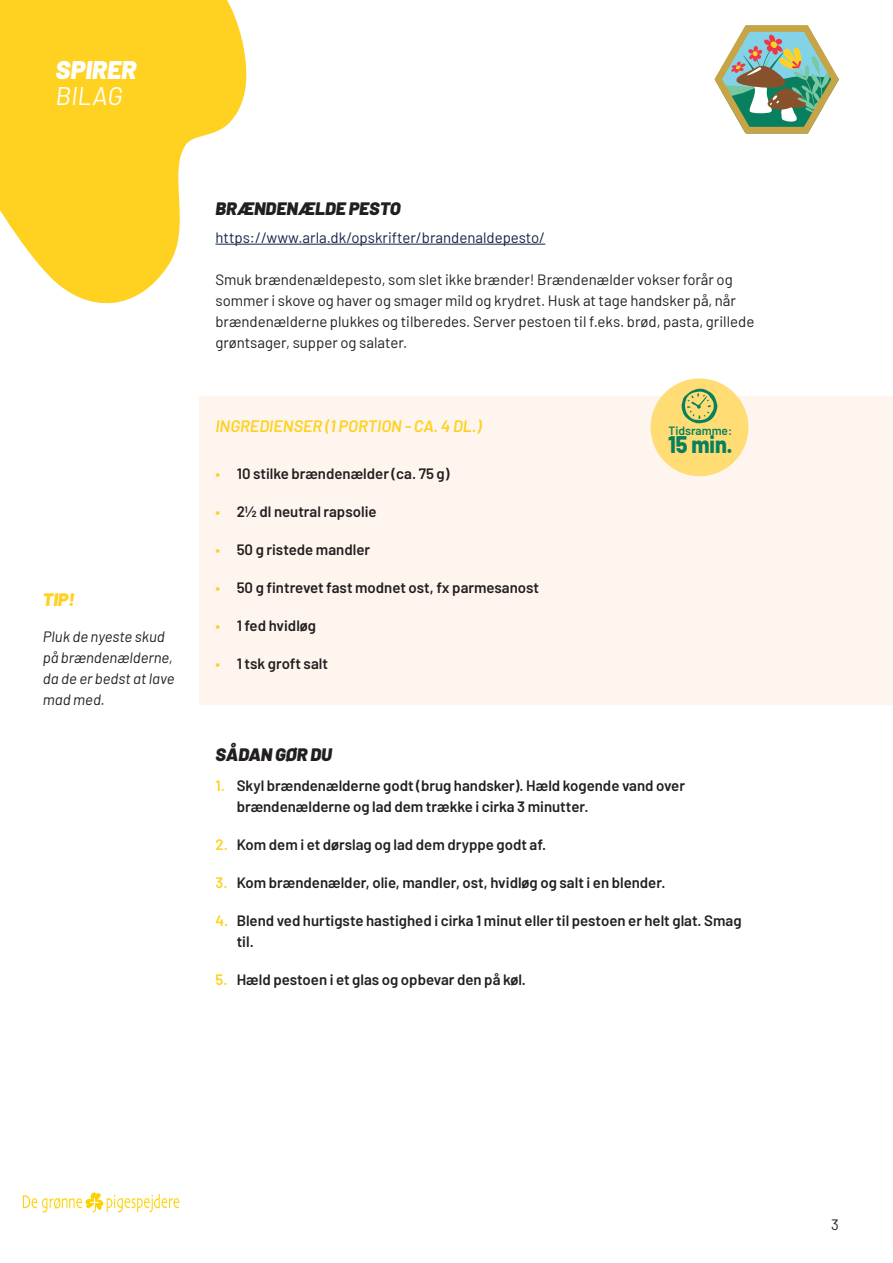
<style>
.page{position:relative;width:893px;height:1263px;background:#fff}
.page>*{position:absolute;margin:0;border:0;box-sizing:border-box;transform-origin:0 0}
.t1{font:italic 900 25.5px "Barlow";color:#fff}
.t2{font:italic 25.5px "Barlow";color:#fff}
.Brødtekst{font:800 24px "Barlow";color:#087f5f;scale:.9 1}
.Mellemrubrik{font:italic 900 18px "Barlow";color:#231f20}
.Mellemrubrik-2{font:italic 900 18px "Barlow";color:#ffd121}
.Manchet{font:italic 600 16.5px "Barlow";color:#ffd121}
.t3{font:600 15px/21px "Barlow";color:#231f20}
.Brødtekst-2{font:15px/21px "Barlow";color:#231f20}
.Brødtekst-3{font:italic 15px/21px "Barlow";color:#231f20}
.Brødtekst-4{font:15px "Barlow";color:#122444}
.Brødtekst-5{font:600 12px "Barlow";color:#087f5f}
.s1{color:#ffd121}
</style>
<div class="page">
<div style="left:200px;top:397px;width:693px;height:308px;background:#fef5ef"></div>
<hr style="left:215px;top:244px;width:330px;height:1px;background:#122444">
<div style="left:651px;top:378px;width:97px;height:98px;background:#ffdc74;border-radius:50%"></div>
<svg style="left:681px;top:388px;width:36px;height:35px"></svg>
<svg style="left:0;top:0;width:252px;height:401px;fill:#ffd121"></svg>
<svg style="left:714px;top:25px;width:125px;height:109px"></svg>
<svg style="left:23px;top:1192px;width:156px;height:20px"></svg>
<h1 class="t1" style="left:56px;top:51px;width:82px">SPIRER</h1>
<h1 class="t2" style="left:56px;top:77px;width:68px">BILAG</h1>
<p class="Mellemrubrik-2" style="left:43px;top:586px;width:33px">TIP!</p>
<p class="Brødtekst-3" style="left:43px;top:625px;width:133px">Pluk de nyeste skud på brændenælderne, da de er bedst at lave mad med.</p>
<p class="Mellemrubrik" style="left:215px;top:195px;width:187px">BRÆNDENÆLDE PESTO</p>
<p class="Brødtekst-4" style="left:215px;top:227px;width:331px">https://www.arla.dk/opskrifter/brandenaldepesto/</p>
<p class="Brødtekst-2" style="left:215px;top:268px;width:540px">Smuk brændenældepesto, som slet ikke brænder! Brændenælder vokser forår og sommer i skove og haver og smager mild og krydret. Husk at tage handsker på, når brændenælderne plukkes og tilberedes. Server pestoen til f.eks. brød, pasta, grillede grøntsager, supper og salater.</p>
<p class="Manchet" style="left:215px;top:414px;width:267px">INGREDIENSER (1 PORTION - CA. 4 DL.)</p>
<p class="t3" style="left:215px;top:461px;width:236px"><span class="s1">•</span> 10 stilke brændenælder (ca. 75 g)</p>
<p class="t3" style="left:215px;top:499px;width:163px"><span class="s1">•</span> 2½ dl neutral rapsolie</p>
<p class="t3" style="left:215px;top:537px;width:156px"><span class="s1">•</span> 50 g ristede mandler</p>
<p class="t3" style="left:215px;top:575px;width:325px"><span class="s1">•</span> 50 g fintrevet fast modnet ost, fx parmesanost</p>
<p class="t3" style="left:215px;top:613px;width:102px"><span class="s1">•</span> 1 fed hvidløg</p>
<p class="t3" style="left:215px;top:651px;width:114px"><span class="s1">•</span> 1 tsk groft salt</p>
<p class="Brødtekst-5" style="left:668px;top:422px;width:65px">Tidsramme:</p>
<p class="Brødtekst" style="left:668px;top:426px;width:73px">15 min.</p>
<p class="Mellemrubrik" style="left:215px;top:741px;width:118px">SÅDAN GØR DU</p>
<p class="t3" style="left:237px;top:773px;width:450px;text-indent:-21px"><span class="s1">1.</span> Skyl brændenælderne godt (brug handsker). Hæld kogende vand over brændenælderne og lad dem trække i cirka 3 minutter.</p>
<p class="t3" style="left:215px;top:832px;width:332px"><span class="s1">2.</span> Kom dem i et dørslag og lad dem dryppe godt af.</p>
<p class="t3" style="left:215px;top:870px;width:452px"><span class="s1">3.</span> Kom brændenælder, olie, mandler, ost, hvidløg og salt i en blender.</p>
<p class="t3" style="left:237px;top:908px;width:506px;text-indent:-21px"><span class="s1">4.</span> Blend ved hurtigste hastighed i cirka 1 minut eller til pestoen er helt glat. Smag til.</p>
<p class="t3" style="left:215px;top:967px;width:312px"><span class="s1">5.</span> Hæld pestoen i et glas og opbevar den på køl.</p>
<p class="Brødtekst-2" style="left:831px;top:1213px;width:9px">3</p>
</div>
